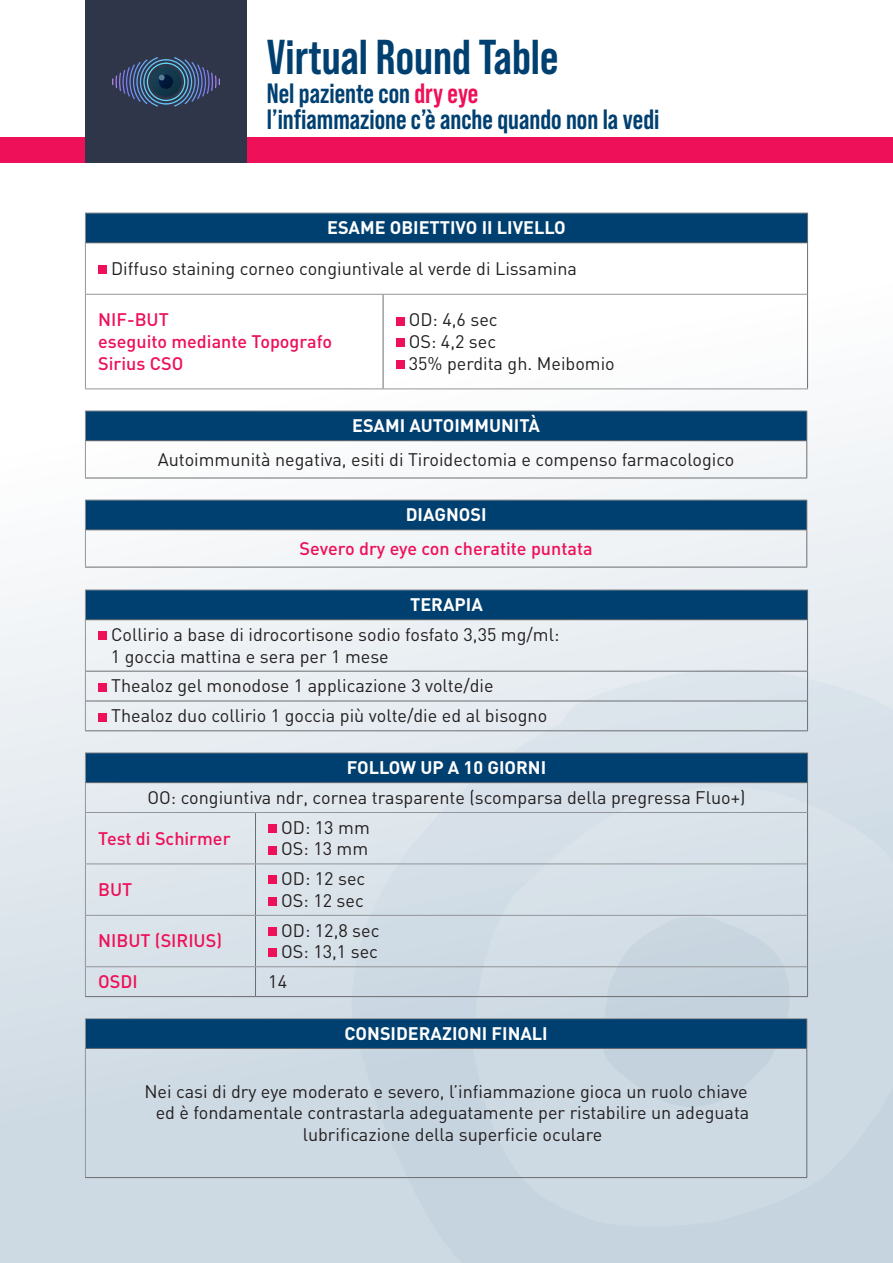
<style>
.page{position:relative;width:893px;height:1263px;background:#fff}
.page>*{position:absolute;margin:0;border:0;box-sizing:border-box;transform-origin:0 0}
.t1{font:700 48.9px "Bebas Neue Pro";color:#004071}
.t2{font:700 27.9px/25.5px "Bebas Neue Pro";color:#004071}
.t3{font:18px/21.6px "DIN";color:#231f20}
.t4{font:500 18px/21.6px "DIN";color:#ee1059}
.t5{font:700 18px "DIN";color:#fff}
.s1{color:#ee1059}
</style>
<div class="page">
<div style="left:0;top:0;width:893px;height:1263px;background:linear-gradient(to bottom,#fff,#cbd7e1)"></div>
<div style="left:0;top:137px;width:893px;height:26px;background:#ee1059"></div>
<div style="left:85px;top:0;width:162px;height:163px;background:#2f3649"></div>
<svg style="left:112px;top:57px;width:108px;height:50px"></svg>
<svg style="left:351px;top:669px;width:542px;height:594px;background:#d1dce5"></svg>
<svg style="left:601px;top:916px;width:190px;height:192px;background:#c8d5e0"></svg>
<div style="left:85px;top:500px;width:722px;height:30px;background:#004071"></div>
<svg style="left:806px;top:501px;width:1px;height:28px"></svg>
<hr style="left:86px;top:529px;width:721px;height:1px;background:#6c6d70">
<hr style="left:806px;top:530px;width:1px;height:37px;background:#6c6d70">
<hr style="left:85px;top:567px;width:722px;height:1px;background:#6c6d70">
<hr style="left:85px;top:500px;width:722px;height:1px;background:#939598">
<hr style="left:85px;top:500px;width:1px;height:30px;background:#939598">
<hr style="left:85px;top:530px;width:1px;height:37px;background:#939598">
<div style="left:85px;top:590px;width:722px;height:30px;background:#004071"></div>
<svg style="left:807px;top:590px;width:1px;height:29px"></svg>
<hr style="left:86px;top:619px;width:722px;height:1px;background:#6c6d70">
<hr style="left:807px;top:620px;width:1px;height:51px;background:#6c6d70">
<hr style="left:86px;top:671px;width:722px;height:1px;background:#6c6d70">
<hr style="left:807px;top:671px;width:1px;height:30px;background:#6c6d70">
<hr style="left:86px;top:701px;width:722px;height:1px;background:#6c6d70">
<svg style="left:807px;top:701px;width:1px;height:29px"></svg>
<hr style="left:85px;top:730px;width:723px;height:1px;background:#6c6d70">
<hr style="left:85px;top:589px;width:723px;height:1px;background:#939598">
<hr style="left:85px;top:590px;width:1px;height:30px;background:#939598">
<hr style="left:85px;top:620px;width:1px;height:51px;background:#939598">
<hr style="left:85px;top:671px;width:1px;height:30px;background:#939598">
<svg style="left:85px;top:701px;width:1px;height:29px"></svg>
<div style="left:98px;top:631px;width:9px;height:9px;background:#ee1059"></div>
<div style="left:98px;top:683px;width:9px;height:8px;background:#ee1059"></div>
<div style="left:98px;top:713px;width:9px;height:8px;background:#ee1059"></div>
<div style="left:85px;top:753px;width:722px;height:30px;background:#004071"></div>
<hr style="left:86px;top:782px;width:169px;height:1px;background:#6c6d70">
<hr style="left:255px;top:782px;width:553px;height:1px;background:#6c6d70">
<svg style="left:807px;top:753px;width:1px;height:59px"></svg>
<hr style="left:255px;top:813px;width:1px;height:50px;background:#6c6d70">
<hr style="left:807px;top:812px;width:1px;height:52px;background:#6c6d70">
<hr style="left:255px;top:864px;width:1px;height:51px;background:#6c6d70">
<hr style="left:807px;top:864px;width:1px;height:51px;background:#6c6d70">
<hr style="left:255px;top:916px;width:1px;height:50px;background:#6c6d70">
<hr style="left:807px;top:915px;width:1px;height:52px;background:#6c6d70">
<svg style="left:255px;top:967px;width:1px;height:29px"></svg>
<svg style="left:807px;top:967px;width:1px;height:29px"></svg>
<hr style="left:85px;top:996px;width:170px;height:1px;background:#6c6d70">
<hr style="left:255px;top:996px;width:553px;height:1px;background:#6c6d70">
<hr style="left:85px;top:752px;width:170px;height:1px;background:#939598">
<hr style="left:85px;top:753px;width:1px;height:30px;background:#939598">
<hr style="left:255px;top:752px;width:553px;height:1px;background:#939598">
<svg style="left:85px;top:783px;width:1px;height:29px"></svg>
<hr style="left:85px;top:812px;width:170px;height:1px;background:#939598">
<hr style="left:85px;top:813px;width:1px;height:50px;background:#939598">
<hr style="left:255px;top:812px;width:552px;height:1px;background:#939598">
<hr style="left:85px;top:863px;width:170px;height:1px;background:#939598">
<hr style="left:85px;top:864px;width:1px;height:51px;background:#939598">
<hr style="left:255px;top:863px;width:552px;height:1px;background:#939598">
<hr style="left:85px;top:915px;width:170px;height:1px;background:#939598">
<hr style="left:85px;top:916px;width:1px;height:50px;background:#939598">
<hr style="left:255px;top:915px;width:552px;height:1px;background:#939598">
<hr style="left:85px;top:966px;width:170px;height:1px;background:#939598">
<svg style="left:85px;top:967px;width:1px;height:29px"></svg>
<hr style="left:255px;top:966px;width:552px;height:1px;background:#939598">
<div style="left:268px;top:824px;width:9px;height:9px;background:#ee1059"></div>
<div style="left:268px;top:846px;width:9px;height:8px;background:#ee1059"></div>
<div style="left:268px;top:876px;width:9px;height:8px;background:#ee1059"></div>
<div style="left:268px;top:897px;width:9px;height:9px;background:#ee1059"></div>
<div style="left:268px;top:927px;width:9px;height:8px;background:#ee1059"></div>
<div style="left:268px;top:949px;width:9px;height:8px;background:#ee1059"></div>
<div style="left:85px;top:213px;width:722px;height:30px;background:#004071"></div>
<svg style="left:807px;top:214px;width:1px;height:28px"></svg>
<hr style="left:86px;top:242px;width:297px;height:1px;background:#6c6d70">
<hr style="left:383px;top:242px;width:425px;height:1px;background:#6c6d70">
<hr style="left:807px;top:243px;width:1px;height:51px;background:#6c6d70">
<hr style="left:383px;top:295px;width:1px;height:93px;background:#6c6d70">
<hr style="left:807px;top:294px;width:1px;height:94px;background:#6c6d70">
<hr style="left:85px;top:213px;width:298px;height:1px;background:#939598">
<hr style="left:85px;top:213px;width:1px;height:30px;background:#939598">
<hr style="left:383px;top:213px;width:425px;height:1px;background:#939598">
<hr style="left:85px;top:243px;width:1px;height:51px;background:#939598">
<hr style="left:85px;top:294px;width:298px;height:1px;background:#939598">
<hr style="left:85px;top:295px;width:1px;height:93px;background:#939598">
<hr style="left:383px;top:294px;width:424px;height:1px;background:#939598">
<hr style="left:85px;top:388px;width:298px;height:1px;background:#939598">
<hr style="left:383px;top:388px;width:425px;height:1px;background:#939598">
<div style="left:98px;top:265px;width:9px;height:9px;background:#ee1059"></div>
<div style="left:396px;top:317px;width:8px;height:8px;background:#ee1059"></div>
<div style="left:396px;top:338px;width:8px;height:9px;background:#ee1059"></div>
<div style="left:396px;top:360px;width:8px;height:8px;background:#ee1059"></div>
<div style="left:85px;top:411px;width:722px;height:30px;background:#004071"></div>
<svg style="left:806px;top:411px;width:1px;height:29px"></svg>
<hr style="left:86px;top:440px;width:721px;height:1px;background:#6c6d70">
<hr style="left:806px;top:441px;width:1px;height:37px;background:#6c6d70">
<hr style="left:85px;top:478px;width:722px;height:1px;background:#6c6d70">
<hr style="left:85px;top:410px;width:722px;height:1px;background:#939598">
<hr style="left:85px;top:411px;width:1px;height:30px;background:#939598">
<hr style="left:85px;top:441px;width:1px;height:37px;background:#939598">
<div style="left:85px;top:1018px;width:722px;height:30px;background:#004071"></div>
<svg style="left:806px;top:1019px;width:1px;height:29px"></svg>
<hr style="left:86px;top:1048px;width:721px;height:1px;background:#6c6d70">
<hr style="left:806px;top:1049px;width:1px;height:128px;background:#6c6d70">
<hr style="left:85px;top:1177px;width:722px;height:1px;background:#6c6d70">
<hr style="left:85px;top:1018px;width:722px;height:1px;background:#939598">
<svg style="left:85px;top:1019px;width:1px;height:29px"></svg>
<hr style="left:85px;top:1048px;width:1px;height:129px;background:#939598">
<h1 class="t1" style="left:267px;top:29px;width:293px">Virtual Round Table</h1>
<h2 class="t2" style="left:267px;top:81px;width:394px">Nel paziente con <span class="s1">dry eye<br></span>l’infiammazione c’è anche quando non la vedi</h2>
<p class="t5" style="left:327px;top:216px;width:240px">ESAME OBIETTIVO II LIVELLO</p>
<p class="t3" style="left:111px;top:257px;width:467px">Diffuso staining corneo congiuntivale al verde di Lissamina</p>
<p class="t4" style="left:98px;top:308px;width:235px">NIF-BUT<br>eseguito mediante Topografo<br>Sirius CSO</p>
<p class="t3" style="left:409px;top:309px;width:208px">OD: 4,6 sec<br>OS: 4,2 sec<br>35% perdita gh. Meibomio</p>
<p class="t5" style="left:352px;top:414px;width:189px">ESAMI AUTOIMMUNITÀ</p>
<p class="t3" style="left:158px;top:448px;width:578px">Autoimmunità negativa, esiti di Tiroidectomia e compenso farmacologico</p>
<p class="t5" style="left:406px;top:503px;width:82px">DIAGNOSI</p>
<p class="t4" style="left:300px;top:537px;width:294px">Severo dry eye con cheratite puntata</p>
<p class="t5" style="left:410px;top:593px;width:74px">TERAPIA</p>
<p class="t3" style="left:111px;top:623px;width:450px">Collirio a base di idrocortisone sodio fosfato 3,35 mg/ml:<br>1 goccia mattina e sera per 1 mese</p>
<p class="t3" style="left:111px;top:671px;width:438px;line-height:29.8px">Thealoz gel monodose 1 applicazione 3 volte/die<br>Thealoz duo collirio 1 goccia più volte/die ed al bisogno</p>
<p class="t5" style="left:347px;top:756px;width:201px">FOLLOW UP A 10 GIORNI</p>
<p class="t3" style="left:147px;top:786px;width:599px">OO: congiuntiva ndr, cornea trasparente (scomparsa della pregressa Fluo+)</p>
<p class="t4" style="left:98px;top:827px;width:134px">Test di Schirmer</p>
<p class="t3" style="left:281px;top:816px;width:90px">OD: 13 mm<br>OS: 13 mm</p>
<p class="t4" style="left:98px;top:878px;width:36px">BUT</p>
<p class="t3" style="left:281px;top:867px;width:86px">OD: 12 sec<br>OS: 12 sec</p>
<p class="t4" style="left:98px;top:929px;width:125px">NIBUT (SIRIUS)</p>
<p class="t3" style="left:281px;top:919px;width:100px">OD: 12,8 sec<br>OS: 13,1 sec</p>
<p class="t4" style="left:98px;top:970px;width:41px">OSDI</p>
<p class="t3" style="left:268px;top:970px;width:20px">14</p>
<p class="t5" style="left:344px;top:1022px;width:205px">CONSIDERAZIONI FINALI</p>
<p class="t3" style="left:144px;top:1080px;width:605px">Nei casi di dry eye moderato e severo, l’infiammazione gioca un ruolo chiave</p>
<p class="t3" style="left:156px;top:1102px;width:595px">ed è fondamentale contrastarla adeguatamente per ristabilire un adeguata</p>
<p class="t3" style="left:303px;top:1123px;width:301px">lubrificazione della superficie oculare</p>
</div>
